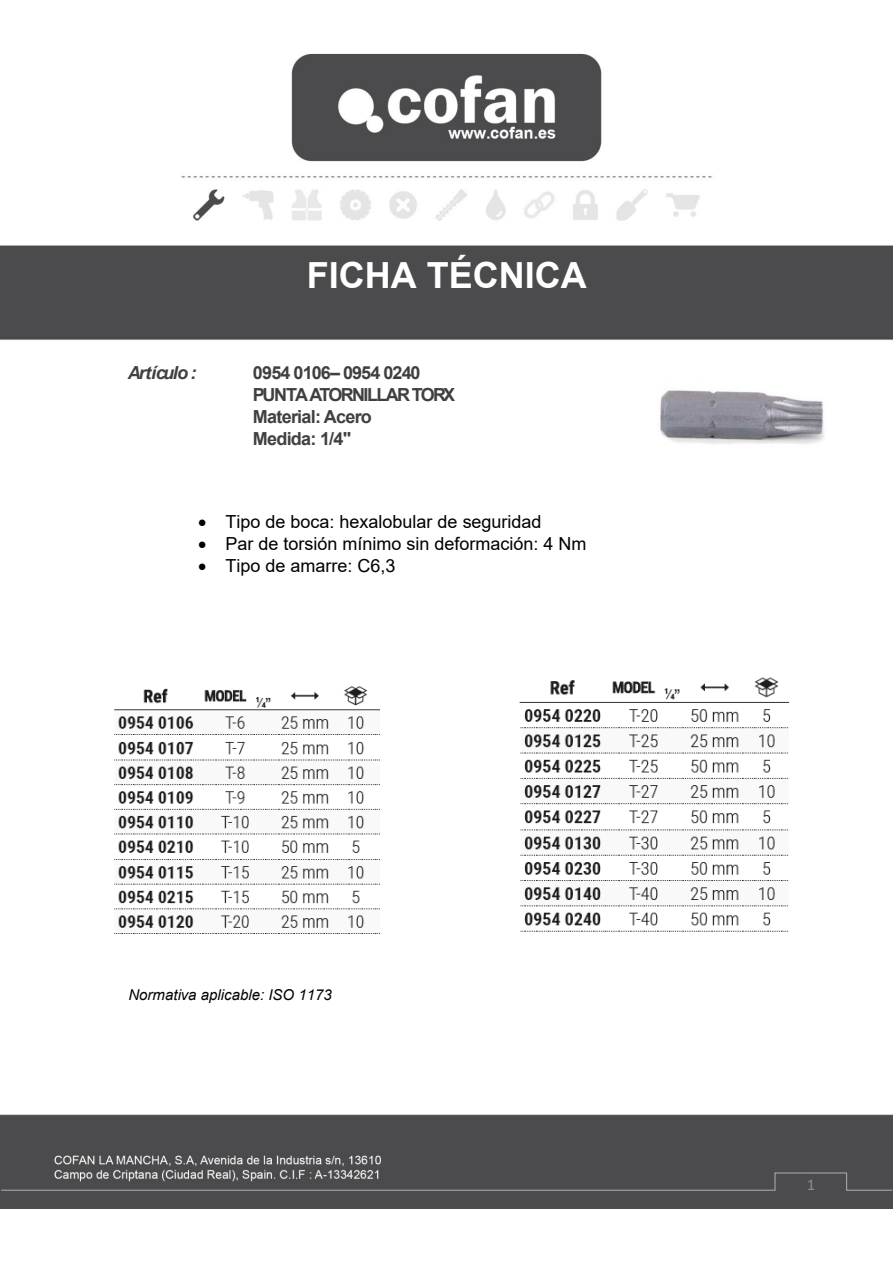
<style>
.page{position:relative;width:894px;height:1264px;background:#fff}
.page>*{position:absolute;margin:0;border:0;box-sizing:border-box;transform-origin:0 0}
.t1{font:700 36px "Arial";color:#fff}
.t2{font:18px/21.9px "Arial";color:#000}
.t3{font:700 18px/21.9px "Arial";letter-spacing:-.05em;color:#404040}
.t4{font:italic 700 18px "Arial";letter-spacing:-.04em;color:#404040}
.t5{font:16.5px "Calibri";color:#8c8c8c}
.t6{font:italic 15px "Arial";color:#000}
</style>
<div class="page">
<img style="left:0;top:53px;width:892px;height:1156px">
<img style="left:516px;top:673px;width:272px;height:264px">
<img style="left:94px;top:675px;width:285px;height:265px">
<svg style="left:0;top:1171px;width:893px;height:20px;background:#575759"></svg>
<img style="left:645px;top:349px;width:194px;height:128px">
<svg style="left:199px;top:520px;width:7px;height:6px"></svg>
<svg style="left:199px;top:542px;width:7px;height:6px"></svg>
<svg style="left:199px;top:564px;width:7px;height:6px"></svg>
<h1 class="t1" style="left:307px;top:262px;width:281px">FICHA TÉCNICA</h1>
<p class="t4" style="left:128px;top:365px;width:70px">Artículo :</p>
<p class="t3" style="left:253px;top:363px;width:204px">0954 0106– 0954 0240<br>PUNTA ATORNILLAR TORX<br>Material: Acero<br>Medida: 1/4"</p>
<p class="t2" style="left:225px;top:512px;width:362px">Tipo de boca: hexalobular de seguridad<br>Par de torsión mínimo sin deformación: 4 Nm<br>Tipo de amarre: C6,3</p>
<p class="t6" style="left:128px;top:989px;width:205px">Normativa aplicable: ISO 1173</p>
<p class="t5" style="left:806px;top:1177px;width:10px">1</p>
</div>
